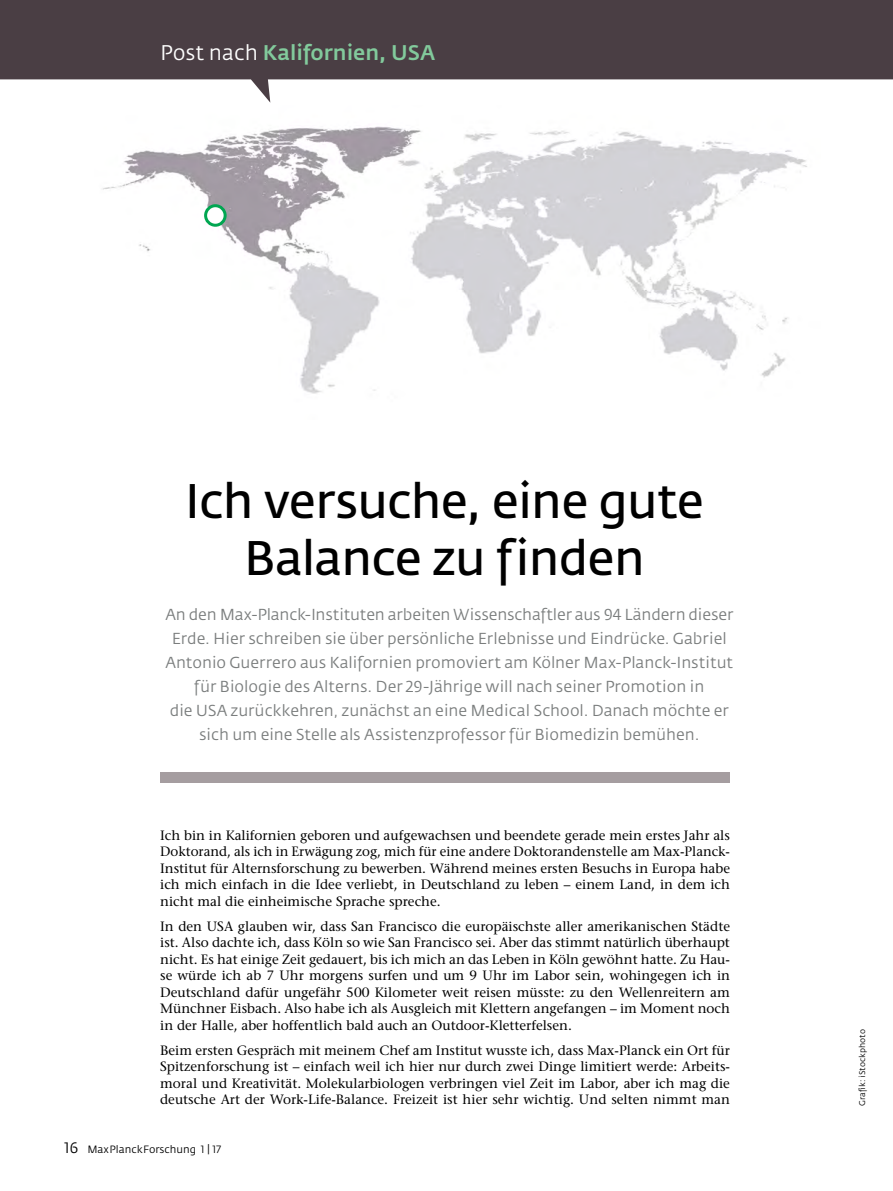
<style>
.page{position:relative;width:893px;height:1191px;background:#fff}
.page>*{position:absolute;margin:0;border:0;box-sizing:border-box;transform-origin:0 0}
.t1{font:48px/57px "Fedra Sans";letter-spacing:-.025em;color:#000;text-align:center}
.t2{font:500 21px "Fedra Sans";color:#82ca9c}
.t3{font:15.75px/24px "Fedra Sans";letter-spacing:-.005em;color:#7a7d7d;text-align:center}
.t4{font:13.5px/16.5px "Stone Serif";color:#000;text-align:justify}
.t5{font:10.5px "Fedra Sans";color:#000}
.t6{font:8.25px "Fedra Sans";color:#000}
.s1{font-weight:400;color:#fff}
.s2{font-family:"Fedra Sans Book SC"}
.s3{font-family:"Fedra Sans Book SC";font-size:15px}
</style>
<div class="page">
<svg style="left:0;top:0;width:893px;height:103px;fill:#4a3e44"></svg>
<img style="left:103px;top:126px;width:704px;height:268px">
<div style="left:161px;top:772px;width:569px;height:11px;background:#a59da0"></div>
<svg style="left:206px;top:206px;width:19px;height:19px"></svg>
<div style="left:204px;top:204px;width:23px;height:23px;border:3px solid #00a651;border-radius:50%"></div>
<p class="t2" style="left:160px;top:40px;width:277px"><span class="s1">Post nach</span> Kalifornien, USA</p>
<p class="t1" style="left:185px;top:474px;width:521px">Ich versuche, eine gute<br>Balance zu finden</p>
<p class="t3" style="left:165px;top:603px;width:569px">An den Max-Planck-Instituten arbeiten Wissenschaftler aus <span class="s2">94</span> Ländern dieser Erde. Hier schreiben sie über persönliche Erlebnisse und Eindrücke. Gabriel Antonio Guerrero aus Kalifornien promoviert am Kölner Max-Planck-Institut für Biologie des Alterns. Der <span class="s2">29</span>-Jährige will nach seiner Promotion in<br>die USA zurückkehren, zunächst an eine Medical School. Danach möchte er sich um eine Stelle als Assistenzprofessor für Biomedizin bemühen.</p>
<p class="t4" style="left:160px;top:826px;width:571px">Ich bin in Kalifornien geboren und aufgewachsen und beendete gerade mein erstes Jahr als Doktorand, als ich in Erwägung zog, mich für eine andere Doktorandenstelle am Max-Planck-Institut für Alternsforschung zu bewerben. Während meines ersten Besuchs in Europa habe ich mich einfach in die Idee verliebt, in Deutschland zu leben – einem Land, in dem ich nicht mal die einheimische Sprache spreche.</p>
<p class="t4" style="left:160px;top:917px;width:571px">In den USA glauben wir, dass San Francisco die europäischste aller amerikanischen Städte ist. Also dachte ich, dass Köln so wie San Francisco sei. Aber das stimmt natürlich überhaupt nicht. Es hat einige Zeit gedauert, bis ich mich an das Leben in Köln gewöhnt hatte. Zu Hau&shy;se würde ich ab 7 Uhr morgens surfen und um 9 Uhr im Labor sein, wohingegen ich in Deutschland dafür ungefähr 500 Kilometer weit reisen müsste: zu den Wellenreitern am Münchner Eisbach. Also habe ich als Ausgleich mit Klettern angefangen – im Moment noch in der Halle, aber hoffentlich bald auch an Outdoor-Kletterfelsen.</p>
<p class="t4" style="left:160px;top:1041px;width:571px">Beim ersten Gespräch mit meinem Chef am Institut wusste ich, dass Max-Planck ein Ort für Spitzenforschung ist – einfach weil ich hier nur durch zwei Dinge limitiert werde: Arbeits&shy;moral und Kreativität. Molekularbiologen verbringen viel Zeit im Labor, aber ich mag die deutsche Art der Work-Life-Balance. Freizeit ist hier sehr wichtig. Und selten nimmt man</p>
<p class="t5" style="left:64px;top:1144px;width:159px"><span class="s3">16</span> MaxPlanckForschung <span class="s2">1 | 17</span></p>
<p class="t6" style="left:858px;top:1106px;width:78px;rotate:-90deg">Grafik: iStockphoto</p>
</div>
